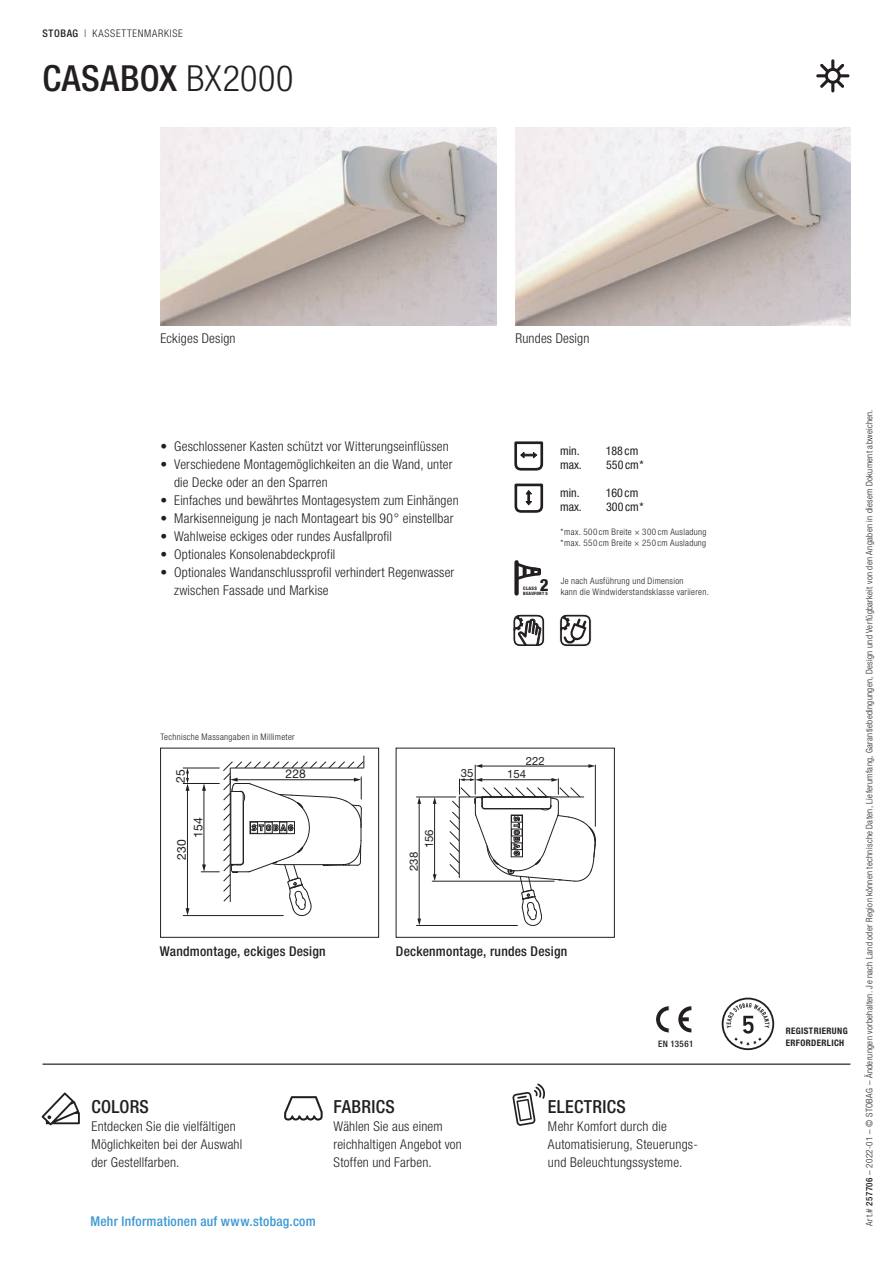
<style>
.page{position:relative;width:893px;height:1263px;background:#fff}
.page>*{position:absolute;margin:0;border:0;box-sizing:border-box;transform-origin:0 0}
.t1{font:500 condensed 36px "Helvetica Neue LT Pro";letter-spacing:.015em;color:#231f20}
.t2{font:500 condensed 18px "Helvetica Neue LT Pro";letter-spacing:.02em;color:#231f20}
.t3{font:800 condensed 16.8px "Helvetica Neue LT Pro";color:#231f20}
.t4{font:300 condensed 13.5px/18px "Helvetica Neue LT Pro";letter-spacing:.015em;color:#231f20}
.t5{font:500 condensed 13.5px "Helvetica Neue LT Pro";letter-spacing:.02em;color:#231f20}
.t6{font:500 condensed 13.5px "Helvetica Neue LT Pro";letter-spacing:.02em;color:#3b98d3}
.t7{font:12.15px "Helvetica Neue LT Pro";color:#231f20}
.t8{font:condensed 12px "Helvetica Neue LT Pro";color:#231f20}
.t9{font:11.4px "Helvetica Neue LT Pro";color:#231f20}
.t10{font:300 condensed 10.5px "Helvetica Neue LT Pro";letter-spacing:.07em;color:#231f20}
.t11{font:300 condensed 9px/11.2px "Helvetica Neue LT Pro";letter-spacing:.035em;color:#231f20}
.t12{font:700 condensed 9px/11.2px "Helvetica Neue LT Pro";letter-spacing:.045em;color:#231f20}
.t13{font:500 condensed 9px "Helvetica Neue LT Pro";letter-spacing:.045em;color:#231f20}
.t14{font:800 condensed 4.8px "Helvetica Neue LT Pro";letter-spacing:.075em;color:#231f20}
.t15{font:800 condensed 4.5px "Helvetica Neue LT Pro";letter-spacing:.05em;color:#231f20}
.s1{font-weight:500}
.s2{font-weight:300}
</style>
<div class="page">
<svg style="left:816px;top:59px;width:33px;height:33px"></svg>
<img style="left:160px;top:127px;width:337px;height:198px">
<img style="left:515px;top:127px;width:335px;height:198px">
<svg style="left:514px;top:441px;width:30px;height:30px"></svg>
<svg style="left:514px;top:483px;width:30px;height:30px"></svg>
<div style="left:514px;top:562px;width:5px;height:31px;background:#231f20"></div>
<svg style="left:514px;top:561px;width:27px;height:21px"></svg>
<hr style="left:187px;top:789px;width:1px;height:120px;background:#231f20">
<svg style="left:186px;top:908px;width:3px;height:7px"></svg>
<hr style="left:183px;top:915px;width:100px;height:1px;background:#231f20">
<hr style="left:183px;top:783px;width:36px;height:1px;background:#231f20">
<hr style="left:183px;top:768px;width:36px;height:1px;background:#231f20">
<svg style="left:186px;top:768px;width:3px;height:23px"></svg>
<svg style="left:201px;top:756px;width:164px;height:160px"></svg>
<div style="left:160px;top:748px;width:219px;height:189px;border:1px solid #231f20"></div>
<hr style="left:434px;top:803px;width:1px;height:72px;background:#231f20">
<svg style="left:433px;top:798px;width:3px;height:6px"></svg>
<svg style="left:433px;top:874px;width:3px;height:7px"></svg>
<hr style="left:419px;top:803px;width:1px;height:117px;background:#231f20">
<svg style="left:417px;top:798px;width:4px;height:6px"></svg>
<svg style="left:417px;top:918px;width:4px;height:7px"></svg>
<hr style="left:432px;top:881px;width:122px;height:1px;background:#231f20">
<hr style="left:416px;top:925px;width:101px;height:1px;background:#231f20">
<hr style="left:416px;top:797px;width:40px;height:1px;background:#231f20">
<svg style="left:449px;top:764px;width:147px;height:162px"></svg>
<svg style="left:656px;top:1006px;width:14px;height:26px"></svg>
<svg style="left:678px;top:1006px;width:13px;height:26px"></svg>
<hr style="left:43px;top:1063px;width:807px;height:2px;background:#231f20">
<svg style="left:42px;top:1092px;width:38px;height:33px"></svg>
<svg style="left:512px;top:1083px;width:33px;height:43px"></svg>
<svg style="left:284px;top:1096px;width:39px;height:24px"></svg>
<svg style="left:513px;top:614px;width:32px;height:32px"></svg>
<svg style="left:559px;top:614px;width:32px;height:33px"></svg>
<svg style="left:722px;top:998px;width:52px;height:52px"></svg>
<p class="t10" style="left:43px;top:28px;width:142px"><span class="s1">STOBAG</span> | KASSETTENMARKISE</p>
<h1 class="t1" style="left:43px;top:57px;width:252px">CASABOX <span class="s2">BX2000</span></h1>
<p class="t4" style="left:160px;top:330px;width:77px">Eckiges Design</p>
<p class="t4" style="left:515px;top:330px;width:75px">Rundes Design</p>
<p class="t4" style="left:160px;top:438px;width:290px">• Geschlossener Kasten schützt vor Witterungseinflüssen</p>
<p class="t4" style="left:174px;top:456px;width:280px;text-indent:-14px">• Verschiedene Montagemöglichkeiten an die Wand, unter die Decke oder an den Sparren</p>
<p class="t4" style="left:160px;top:492px;width:300px">• Einfaches und bewährtes Montagesystem zum Einhängen</p>
<p class="t4" style="left:160px;top:510px;width:295px">• Markisenneigung je nach Montageart bis 90 ° einstellbar</p>
<p class="t4" style="left:160px;top:528px;width:233px">• Wahlweise eckiges oder rundes Ausfallprofil</p>
<p class="t4" style="left:160px;top:546px;width:177px">• Optionales Konsolenabdeckprofil</p>
<p class="t4" style="left:174px;top:564px;width:282px;text-indent:-14px">• Optionales Wandanschlussprofil verhindert Regenwasser zwischen Fassade und Markise</p>
<p class="t3" style="left:540px;top:574px;width:10px">2</p>
<p class="t14" style="left:523px;top:586px;width:15px">CLASS</p>
<p class="t15" style="left:523px;top:591px;width:26px">BEAUFORT 5</p>
<p class="t9" style="left:512px;top:589px;width:21px">228</p>
<p class="t8" style="left:560px;top:443px;width:21px">min.</p>
<p class="t8" style="left:606px;top:443px;width:34px">188 cm</p>
<p class="t8" style="left:560px;top:458px;width:23px">max.</p>
<p class="t8" style="left:606px;top:458px;width:39px">550 cm*</p>
<p class="t8" style="left:560px;top:485px;width:21px">min.</p>
<p class="t8" style="left:606px;top:485px;width:34px">160 cm</p>
<p class="t8" style="left:560px;top:500px;width:23px">max.</p>
<p class="t8" style="left:606px;top:500px;width:39px">300 cm*</p>
<p class="t11" style="left:560px;top:526px;width:148px">* max. 500 cm Breite × 300 cm Ausladung * max. 550 cm Breite × 250 cm Ausladung</p>
<p class="t11" style="left:561px;top:575px;width:150px">Je nach Ausführung und Dimension<br>kann die Windwiderstandsklasse variieren.</p>
<p class="t11" style="left:160px;top:731px;width:136px">Technische Massangaben in Millimeter</p>
<p class="t7" style="left:173px;top:783px;width:15px;rotate:-90deg">25</p>
<p class="t7" style="left:191px;top:838px;width:22px;rotate:-90deg">154</p>
<p class="t7" style="left:174px;top:860px;width:22px;rotate:-90deg">230</p>
<p class="t7" style="left:286px;top:767px;width:22px">228</p>
<p class="t9" style="left:422px;top:848px;width:21px;rotate:-90deg">156</p>
<p class="t9" style="left:407px;top:871px;width:21px;rotate:-90deg">238</p>
<p class="t9" style="left:526px;top:754px;width:21px">222</p>
<p class="t9" style="left:461px;top:766px;width:14px">35</p>
<p class="t9" style="left:507px;top:767px;width:21px">154</p>
<p class="t7" style="left:300px;top:941px;width:22px">222</p>
<p class="t5" style="left:160px;top:943px;width:167px">Wandmontage, eckiges Design</p>
<p class="t5" style="left:396px;top:943px;width:173px">Deckenmontage, rundes Design</p>
<p class="t13" style="left:658px;top:1038px;width:37px">EN 13561</p>
<h2 class="t2" style="left:91px;top:1096px;width:59px">COLORS</h2>
<p class="t4" style="left:91px;top:1117px;width:152px">Entdecken Sie die vielfältigen<br>Möglichkeiten bei der Auswahl der Gestellfarben.</p>
<h2 class="t2" style="left:333px;top:1096px;width:63px">FABRICS</h2>
<p class="t4" style="left:333px;top:1117px;width:130px">Wählen Sie aus einem reichhaltigen Angebot von<br>Stoffen und Farben.</p>
<p class="t6" style="left:90px;top:1213px;width:227px">Mehr Informationen auf www.stobag.com</p>
<h2 class="t2" style="left:548px;top:1096px;width:79px">ELECTRICS</h2>
<p class="t4" style="left:548px;top:1117px;width:151px">Mehr Komfort durch die<br>Automatisierung, Steuerungs&shy;und Beleuchtungssysteme.</p>
<p class="t12" style="left:786px;top:1025px;width:64px">REGISTRIERUNG<br>ERFORDERLICH</p>
<p class="t11" style="left:864px;top:1225px;width:818px;rotate:-90deg">Art.# <span class="s1">257706</span> – 2022-01 – © STOBAG – Änderungen vorbehalten. Je nach Land oder Region können technische Daten, Lieferumfang, Garantiebedingungen, Design und Verfügbarkeit von den Angaben in diesem Dokument abweichen.</p>
</div>
